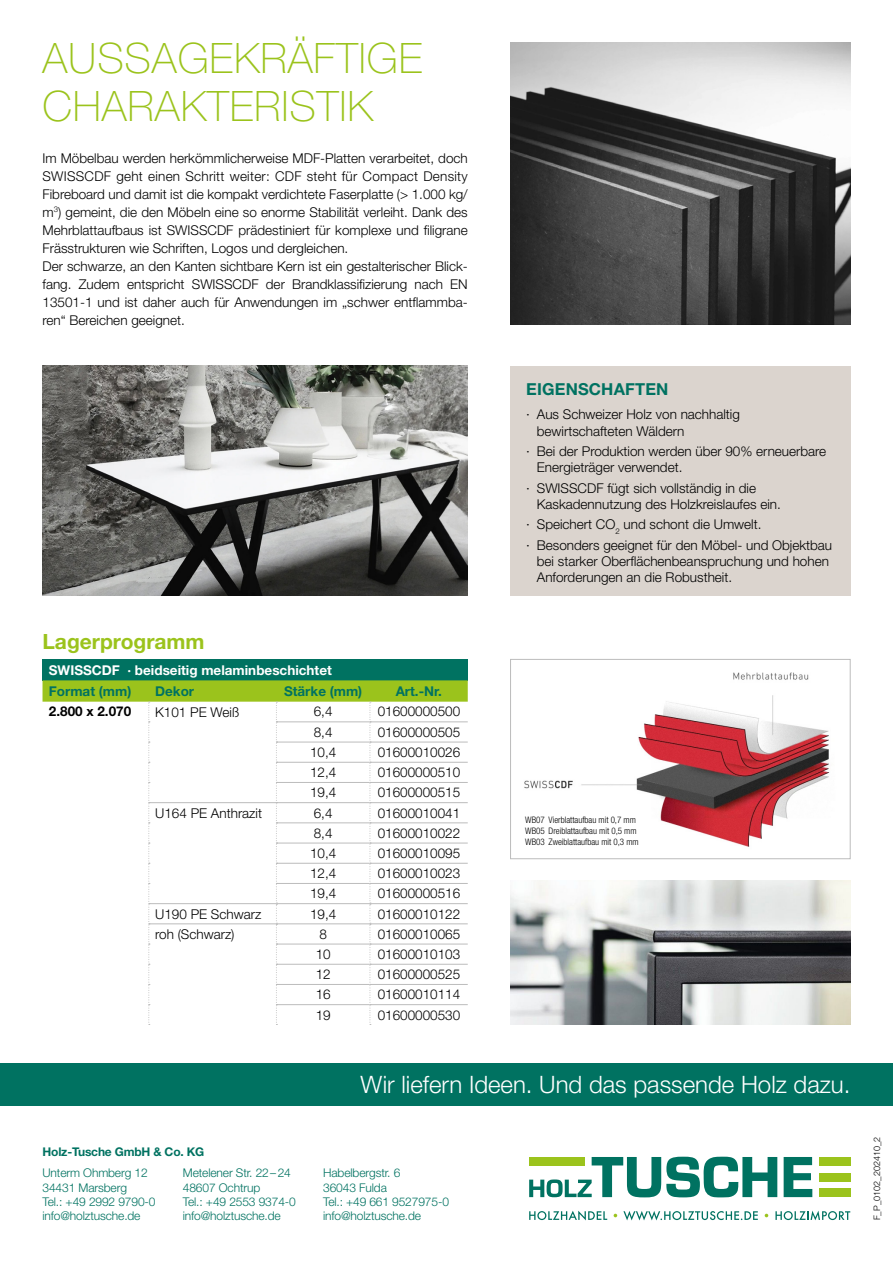
<style>
.page{position:relative;width:893px;height:1263px;background:#fff}
.page>*{position:absolute;margin:0;border:0;box-sizing:border-box;transform-origin:0 0}
.t1{font:100 42px/48px "Helvetica Neue LT Std";letter-spacing:.02em;color:#9bc31c}
.t2{font:300 24px "Helvetica Neue LT Std";color:#fff}
.t3{font:700 21px "Helvetica Neue LT Std";color:#9bc31c}
.t4{font:700 16.5px "Helvetica Neue LT Std";letter-spacing:.01em;color:#007261}
.t5{font:300 13.5px/18px "Helvetica Neue LT Std";color:#000}
.t6{font:700 13.5px "Helvetica Neue LT Std";color:#fff}
.t7{font:700 13.5px "Helvetica Neue LT Std";color:#007261}
.t8{font:700 13.5px "Helvetica Neue LT Std";color:#000}
.t9{font:300 12px/14.4px "Helvetica Neue LT Std";letter-spacing:-.01em;color:#007261}
.t10{font:700 12px "Helvetica Neue LT Std";letter-spacing:-.015em;color:#007261}
.t11{font:300 condensed 9px/10.8px "Helvetica Neue LT Std";color:#000}
.t12{font:300 9px "Helvetica Neue LT Std";color:#000}
</style>
<div class="page">
<div style="left:0;top:1063px;width:893px;height:43px;background:#007261"></div>
<svg style="left:529px;top:1211px;width:78px;height:9px"></svg>
<svg style="left:623px;top:1211px;width:135px;height:9px"></svg>
<svg style="left:775px;top:1210px;width:75px;height:10px"></svg>
<svg style="left:784px;top:1157px;width:28px;height:40px"></svg>
<div style="left:819px;top:1157px;width:31px;height:8px;background:#9bc31c"></div>
<div style="left:819px;top:1173px;width:31px;height:8px;background:#9bc31c"></div>
<div style="left:819px;top:1188px;width:31px;height:9px;background:#9bc31c"></div>
<svg style="left:529px;top:1157px;width:248px;height:40px"></svg>
<img style="left:510px;top:43px;width:340px;height:282px">
<div style="left:510px;top:366px;width:340px;height:229px;background:#dbd4ce"></div>
<img style="left:43px;top:366px;width:425px;height:229px">
<div style="left:43px;top:659px;width:425px;height:21px;background:#007261"></div>
<svg style="left:43px;top:680px;width:425px;height:345px"></svg>
<img style="left:524px;top:672px;width:306px;height:175px">
<div style="left:510px;top:659px;width:340px;height:200px;border:1px solid #bcbcbc"></div>
<img style="left:510px;top:880px;width:340px;height:145px">
<h1 class="t1" style="left:43px;top:34px;width:381px">AUSSAGEKRÄFTIGE<br>CHARAKTERISTIK</h1>
<p class="t5" style="left:43px;top:149px;width:427px">Im Möbelbau werden herkömmlicherweise MDF-Platten verarbeitet, doch SWISSCDF geht einen Schritt weiter: CDF steht für Compact Density Fibreboard und damit ist die kompakt verdichtete Faserplatte (&gt; 1.000 kg/ m<sup>3</sup>) gemeint, die den Möbeln eine so enorme Stabilität verleiht. Dank des Mehrblattaufbaus ist SWISSCDF prädestiniert für komplexe und filigrane Frässtrukturen wie Schriften, Logos und dergleichen.<br>Der schwarze, an den Kanten sichtbare Kern ist ein gestalterischer Blick&shy;fang. Zudem entspricht SWISSCDF der Brandklassifizierung nach EN 13501-1 und ist daher auch für Anwendungen im „schwer entflammba&shy;ren“ Bereichen geeignet.</p>
<h3 class="t3" style="left:43px;top:628px;width:164px">Lagerprogramm</h3>
<p class="t6" style="left:49px;top:661px;width:284px">SWISSCDF · beidseitig melaminbeschichtet</p>
<p class="t7" style="left:49px;top:683px;width:84px">Format (mm)</p>
<p class="t7" style="left:155px;top:683px;width:41px">Dekor</p>
<p class="t7" style="left:284px;top:683px;width:80px">Stärke (mm)</p>
<p class="t7" style="left:396px;top:683px;width:48px">Art.-Nr.</p>
<p class="t8" style="left:49px;top:703px;width:84px">2.800 x 2.070</p>
<p class="t5" style="left:155px;top:702px;width:86px">K101 PE Weiß</p>
<p class="t5" style="left:314px;top:702px;width:20px">6,4</p>
<p class="t5" style="left:378px;top:702px;width:84px">01600000500</p>
<p class="t5" style="left:314px;top:723px;width:20px">8,4</p>
<p class="t5" style="left:378px;top:723px;width:84px">01600000505</p>
<p class="t5" style="left:310px;top:743px;width:28px">10,4</p>
<p class="t5" style="left:378px;top:743px;width:84px">01600010026</p>
<p class="t5" style="left:310px;top:763px;width:28px">12,4</p>
<p class="t5" style="left:378px;top:763px;width:84px">01600000510</p>
<p class="t5" style="left:310px;top:783px;width:28px">19,4</p>
<p class="t5" style="left:378px;top:783px;width:84px">01600000515</p>
<p class="t5" style="left:155px;top:804px;width:108px">U164 PE Anthrazit</p>
<p class="t5" style="left:314px;top:803px;width:20px">6,4</p>
<p class="t5" style="left:378px;top:803px;width:84px">01600010041</p>
<p class="t5" style="left:314px;top:824px;width:20px">8,4</p>
<p class="t5" style="left:378px;top:824px;width:84px">01600010022</p>
<p class="t5" style="left:310px;top:844px;width:28px">10,4</p>
<p class="t5" style="left:378px;top:844px;width:84px">01600010095</p>
<p class="t5" style="left:310px;top:864px;width:28px">12,4</p>
<p class="t5" style="left:378px;top:864px;width:84px">01600010023</p>
<p class="t5" style="left:310px;top:884px;width:28px">19,4</p>
<p class="t5" style="left:378px;top:884px;width:84px">01600000516</p>
<p class="t5" style="left:155px;top:904px;width:108px">U190 PE Schwarz</p>
<p class="t5" style="left:310px;top:904px;width:28px">19,4</p>
<p class="t5" style="left:378px;top:904px;width:84px">01600010122</p>
<p class="t5" style="left:155px;top:925px;width:81px">roh (Schwarz)</p>
<p class="t5" style="left:319px;top:925px;width:9px">8</p>
<p class="t5" style="left:378px;top:925px;width:84px">01600010065</p>
<p class="t5" style="left:316px;top:945px;width:17px">10</p>
<p class="t5" style="left:378px;top:945px;width:84px">01600010103</p>
<p class="t5" style="left:316px;top:965px;width:17px">12</p>
<p class="t5" style="left:378px;top:965px;width:84px">01600000525</p>
<p class="t5" style="left:316px;top:985px;width:17px">16</p>
<p class="t5" style="left:378px;top:985px;width:84px">01600010114</p>
<p class="t5" style="left:316px;top:1005px;width:17px">19</p>
<p class="t5" style="left:378px;top:1005px;width:84px">01600000530</p>
<p class="t4" style="left:526px;top:379px;width:144px">EIGENSCHAFTEN</p>
<p class="t5" style="left:537px;top:406px;width:205px;line-height:16.2px;text-indent:-11px">· Aus Schweizer Holz von nachhaltig bewirtschafteten Wäldern</p>
<p class="t5" style="left:537px;top:443px;width:291px;line-height:16.2px;text-indent:-11px">· Bei der Produktion werden über 90% erneuerbare<br>Energieträger verwendet.</p>
<p class="t5" style="left:537px;top:479px;width:246px;line-height:16.2px;text-indent:-11px">· SWISSCDF fügt sich vollständig in die<br>Kaskadennutzung des Holzkreislaufes ein.</p>
<p class="t5" style="left:526px;top:514px;width:307px;line-height:20.4px">· Speichert CO<sub>2</sub> und schont die Umwelt.<br>· Besonders geeignet für den Möbel- und Objektbau</p>
<p class="t5" style="left:537px;top:553px;width:294px;line-height:16.2px">bei starker Oberflächenbeanspruchung und hohen<br>Anforderungen an die Robustheit.</p>
<p class="t11" style="left:525px;top:814px;width:115px">WB07 Vierblattaufbau mit 0,7 mm<br>WB05 Dreiblattaufbau mit 0,5 mm<br>WB03 Zweiblattaufbau mit 0,3 mm</p>
<h2 class="t2" style="left:360px;top:1070px;width:491px">Wir liefern Ideen. Und das passende Holz dazu.</h2>
<p class="t10" style="left:43px;top:1145px;width:163px">Holz-Tusche GmbH &amp; Co. KG</p>
<p class="t9" style="left:43px;top:1165px;width:115px">Unterm Ohmberg 12<br>34431 Marsberg<br>Tel.: +49 2992 9790-0 info@holztusche.de</p>
<p class="t9" style="left:183px;top:1165px;width:115px">Metelener Str. 22– 24<br>48607 Ochtrup<br>Tel.: +49 2553 9374-0 info@holztusche.de</p>
<p class="t9" style="left:323px;top:1165px;width:127px">Habelbergstr. 6<br>36043 Fulda<br>Tel.: +49 661 9527975-0 info@holztusche.de</p>
<p class="t12" style="left:871px;top:1220px;width:85px;rotate:-90deg">F_P_0102_202410_2</p>
</div>
